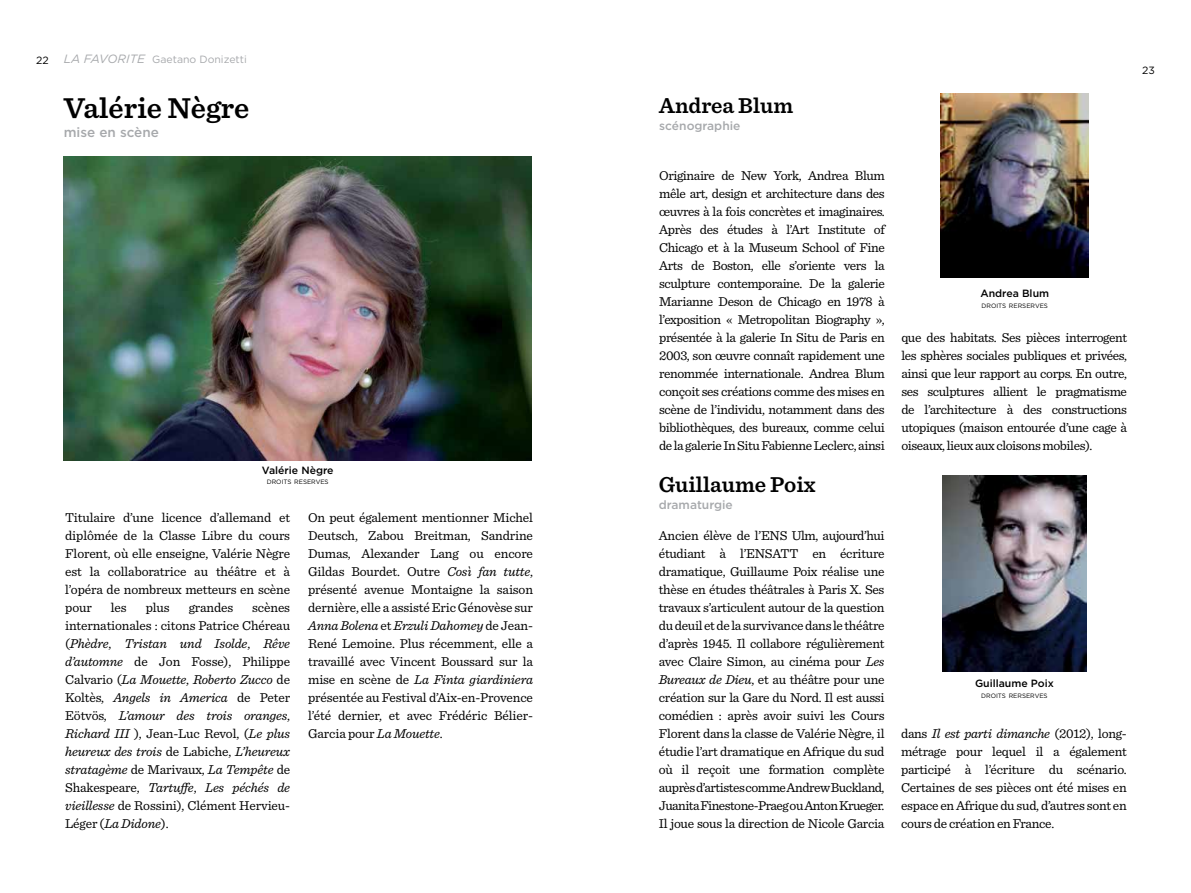
<style>
.page{position:relative;width:1191px;height:893px;background:#fff}
.page>*{position:absolute;margin:0;border:0;box-sizing:border-box;transform-origin:0 0}
.t1{font:600 30px "Sentinel";color:#000}
.t2{font:600 22.5px "Sentinel";color:#000}
.t3{font:13.5px/18px "Sentinel";letter-spacing:-.02em;color:#000;text-align:justify}
.t4{font:italic 13.5px/18px "Sentinel";letter-spacing:-.01em;color:#000;text-align:justify}
.t5{font:500 13.5px "Gotham";color:#a7a9ac}
.t6{font:500 12px "Gotham";color:#a7a9ac}
.t7{font:500 10.5px "Gotham";color:#000}
.t8{font:10.5px "Gotham";color:#a7a9ac}
.t9{font:10.5px "Gotham";color:#000}
.t10{font:6.3px "Gotham";color:#000}
.s1{font-style:italic;font-size:12px}
.s2{font-style:normal}
.s3{font-style:italic}
</style>
<div class="page">
<img style="left:64px;top:156px;width:467px;height:305px">
<img style="left:940px;top:94px;width:149px;height:184px">
<img style="left:942px;top:475px;width:144px;height:196px">
<p class="t9" style="left:36px;top:53px;width:14px">22</p>
<p class="t8" style="left:64px;top:53px;width:185px"><span class="s1">LA FAVORITE</span> Gaetano Donizetti</p>
<h1 class="t1" style="left:64px;top:84px;width:187px">Valérie Nègre</h1>
<p class="t5" style="left:64px;top:123px;width:97px">mise en scène</p>
<p class="t7" style="left:262px;top:463px;width:73px">Valérie Nègre</p>
<p class="t10" style="left:267px;top:478px;width:63px">DROITS RESERVES</p>
<p class="t3" style="left:65px;top:508px;width:226px">Titulaire d’une licence d’allemand et diplômée de la Classe Libre du cours Florent, où elle enseigne, Valérie Nègre est la collaboratrice au théâtre et à l’opéra de nombreux metteurs en scène pour</p>
<p class="t4" style="left:65px;top:598px;width:226px;text-indent:187px"><span class="s2">scènes internationales : citons Patrice Chéreau (</span>Phèdre<span class="s2">,</span> Tristan und Isolde<span class="s2">,</span> Rêve d’automne <span class="s2">de Jon Fosse), Philippe Calvario (</span>La Mouette<span class="s2">,</span> Roberto Zucco <span class="s2">de Koltès,</span> Angels in America <span class="s2">de Peter Eötvös,</span> L’amour des trois oranges<span class="s2">, </span>Richard III <span class="s2">), Jean-Luc Revol, (</span>Le plus heureux des trois <span class="s2">de Labiche,</span> L’heureux stratagème <span class="s2">de Marivaux,</span> La Tempête <span class="s2">de Shakespeare,</span> Tartuffe<span class="s2">,</span> Les péchés de vieillesse <span class="s2">de Rossini), Clément Hervieu-Léger (</span>La Didone<span class="s2">).</span></p>
<p class="t3" style="left:111px;top:598px;width:17px">les</p>
<p class="t3" style="left:146px;top:598px;width:25px">plus</p>
<p class="t3" style="left:189px;top:598px;width:46px">grandes</p>
<p class="t3" style="left:308px;top:508px;width:226px">On peut également mentionner Michel Deutsch, Zabou Breitman, Sandrine Dumas, Alexander Lang ou encore Gildas Bourdet. Outre <span class="s3">Così fan tutte</span>, présenté avenue Montaigne la saison dernière, elle a assisté Eric Génovèse sur <span class="s3">Anna Bolena</span> et <span class="s3">Erzuli Dahomey</span> de Jean-René Lemoine. Plus récemment, elle a travaillé avec Vincent Boussard sur la mise en scène de <span class="s3">La Finta giardiniera </span>présentée au Festival d’Aix-en-Provence l’été dernier, et avec Frédéric Bélier-Garcia pour <span class="s3">La Mouette</span>.</p>
<h2 class="t2" style="left:659px;top:88px;width:135px">Andrea Blum</h2>
<p class="t6" style="left:659px;top:118px;width:83px">scénographie</p>
<p class="t3" style="left:659px;top:166px;width:227px">Originaire de New York, Andrea Blum mêle art, design et architecture dans des œuvres à la fois concrètes et imaginaires.<br>Après des études à l’Art Institute of Chicago et à la Museum School of Fine Arts de Boston, elle s’oriente vers la sculpture contemporaine. De la galerie Marianne Deson de Chicago en 1978 à l’exposition « Metropolitan Biography », présentée à la galerie In Situ de Paris en 2003, son œuvre connaît rapidement une renommée internationale. Andrea Blum conçoit ses créations comme des mises en scène de l’individu, notamment dans des bibliothèques, des bureaux, comme celui de la galerie In Situ Fabienne Leclerc, ainsi</p>
<h2 class="t2" style="left:659px;top:468px;width:158px">Guillaume Poix</h2>
<p class="t6" style="left:659px;top:497px;width:76px">dramaturgie</p>
<p class="t3" style="left:659px;top:526px;width:227px">Ancien élève de l’ENS Ulm, aujourd’hui étudiant à l’ENSATT en écriture dramatique, Guillaume Poix réalise une thèse en études théâtrales à Paris X. Ses travaux s’articulent autour de la question du deuil et de la survivance dans le théâtre d’après 1945. Il collabore régulièrement avec Claire Simon, au cinéma pour <span class="s3">Les Bureaux de Dieu</span>, et au théâtre pour une création sur la Gare du Nord. Il est aussi comédien : après avoir suivi les Cours Florent dans la classe de Valérie Nègre, il étudie l’art dramatique en Afrique du sud où il reçoit une formation complète auprès d’artistes comme Andrew Buckland, Juanita Finestone-Praeg ou Anton Krueger.<br>Il joue sous la direction de Nicole Garcia</p>
<p class="t7" style="left:980px;top:286px;width:70px">Andrea Blum</p>
<p class="t10" style="left:981px;top:301px;width:68px">DROITS RERSERVES</p>
<p class="t3" style="left:901px;top:328px;width:227px">que des habitats. Ses pièces interrogent les sphères sociales publiques et privées, ainsi que leur rapport au corps. En outre, ses sculptures allient le pragmatisme de l’architecture à des constructions utopiques (maison entourée d’une cage à oiseaux, lieux aux cloisons mobiles).</p>
<p class="t7" style="left:975px;top:676px;width:80px">Guillaume Poix</p>
<p class="t10" style="left:981px;top:691px;width:68px">DROITS RERSERVES</p>
<p class="t3" style="left:901px;top:724px;width:227px">dans <span class="s3">Il est parti dimanche</span> (2012), long&shy;métrage pour lequel il a également participé à l’écriture du scénario.<br>Certaines de ses pièces ont été mises en espace en Afrique du sud, d’autres sont en cours de création en France.</p>
<p class="t9" style="left:1142px;top:63px;width:14px">23</p>
</div>
